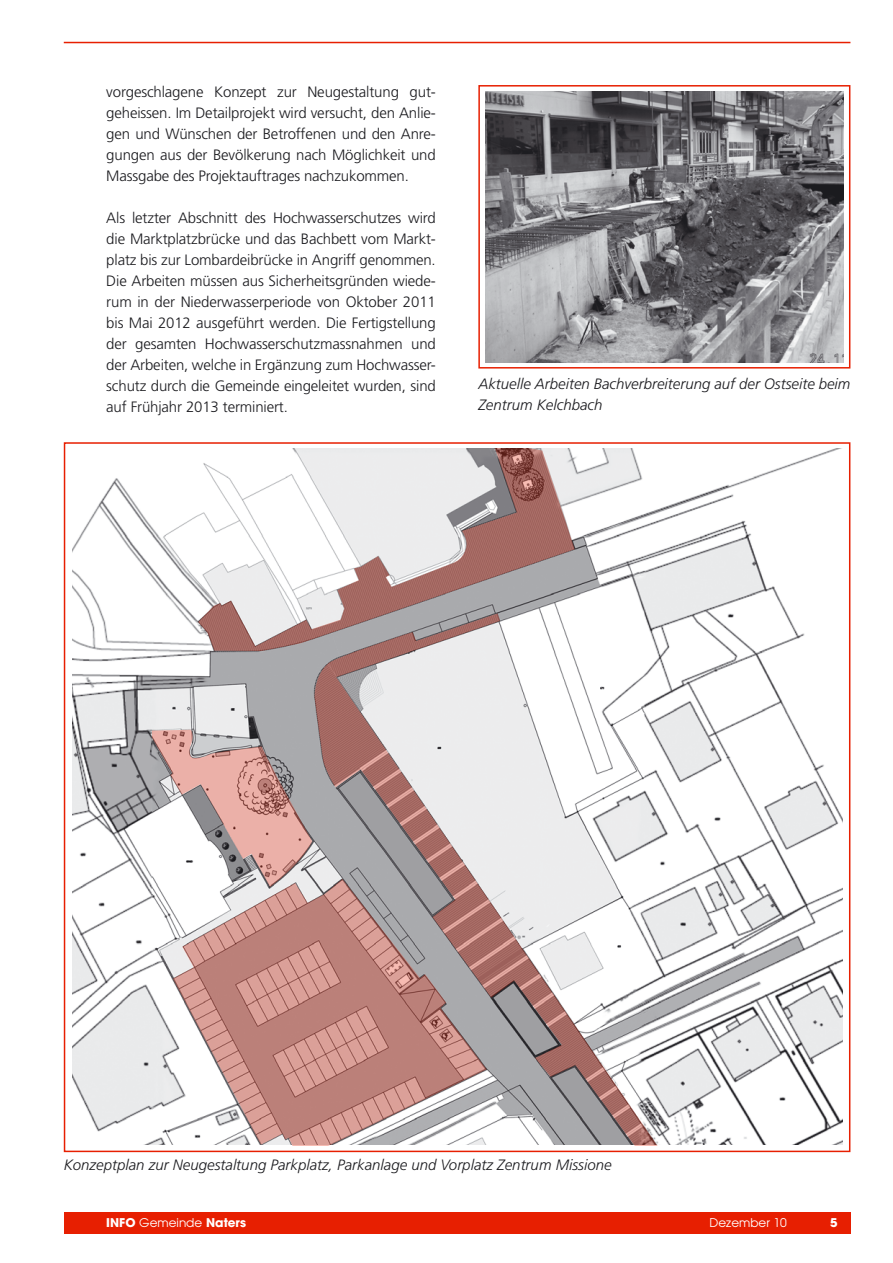
<style>
.page{position:relative;width:893px;height:1263px;background:#fff}
.page>*{position:absolute;margin:0;border:0;box-sizing:border-box;transform-origin:0 0}
.t1{font:300 15px/21px "Frutiger";letter-spacing:-.01em;color:#1b1b1f;text-align:justify}
.t2{font:italic 300 15px/21px "Frutiger";color:#1b1b1f}
.t3{font:700 12px "Avant Garde";color:#fff}
.t4{font:12px "Avant Garde";color:#fff}
.s1{font-weight:400}
</style>
<div class="page">
<div style="left:64px;top:1212px;width:786px;height:21px;background:#e71f01"></div>
<hr style="left:64px;top:42px;width:786px;height:1px;background:#e71f01">
<div style="left:478px;top:85px;width:372px;height:284px;border:2px solid #e71f01"></div>
<img style="left:485px;top:92px;width:359px;height:271px">
<img style="left:73px;top:449px;width:769px;height:696px">
<svg style="left:198px;top:449px;width:377px;height:202px"></svg>
<svg style="left:314px;top:613px;width:350px;height:532px"></svg>
<svg style="left:173px;top:879px;width:314px;height:266px;background:#c7a09c"></svg>
<svg style="left:152px;top:730px;width:160px;height:157px"></svg>
<p class="t1" style="left:106px;top:81px;width:331px">vorgeschlagene Konzept zur Neugestaltung gut&shy;geheissen. Im Detailprojekt wird versucht, den Anlie&shy;gen und Wünschen der Betroffenen und den Anre&shy;gungen aus der Bevölkerung nach Möglichkeit und Massgabe des Projektauftrages nachzukommen.</p>
<p class="t1" style="left:106px;top:207px;width:331px">Als letzter Abschnitt des Hochwasserschutzes wird die Marktplatzbrücke und das Bachbett vom Markt&shy;platz bis zur Lombardeibrücke in Angriff genommen.<br>Die Arbeiten müssen aus Sicherheitsgründen wiede&shy;rum in der Niederwasserperiode von Oktober 2011 bis Mai 2012 ausgeführt werden. Die Fertigstellung der gesamten Hochwasserschutzmassnahmen und der Arbeiten, welche in Ergänzung zum Hochwasser&shy;schutz durch die Gemeinde eingeleitet wurden, sind auf Frühjahr 2013 terminiert.</p>
<p class="t2" style="left:478px;top:373px;width:374px">Aktuelle Arbeiten Bachverbreiterung auf der Ostseite beim<br>Zentrum Kelchbach</p>
<p class="t2" style="left:64px;top:1154px;width:549px">Konzeptplan zur Neugestaltung Parkplatz, Parkanlage und Vorplatz Zentrum Missione</p>
<p class="t3" style="left:106px;top:1215px;width:141px">INFO <span class="s1">Gemeinde</span> Naters</p>
<p class="t4" style="left:710px;top:1215px;width:79px">Dezember 10</p>
<p class="t3" style="left:830px;top:1215px;width:9px">5</p>
</div>
